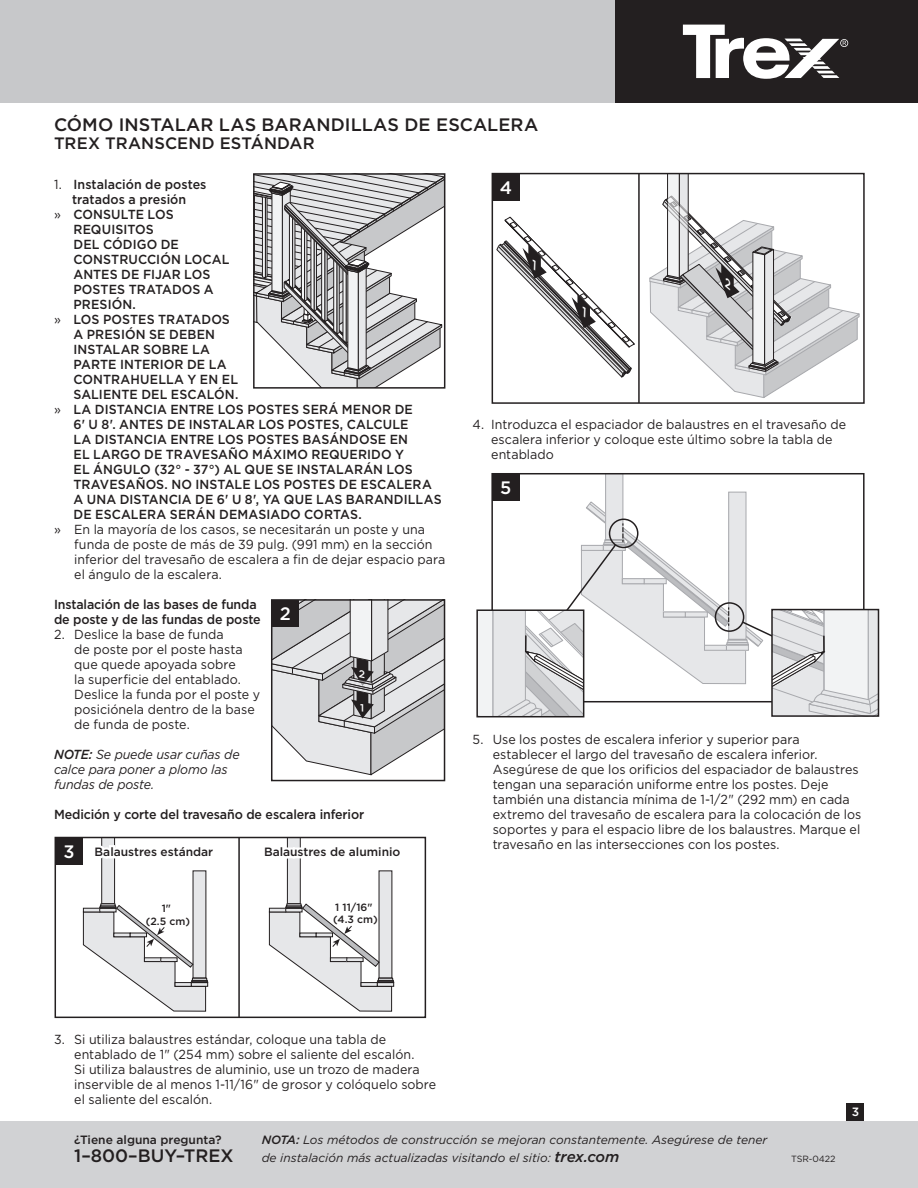
<style>
.page{position:relative;width:918px;height:1188px;background:#fff}
.page>*{position:absolute;margin:0;border:0;box-sizing:border-box;transform-origin:0 0}
.t1{font:500 18px "Gotham";color:#231f20}
.t2{font:500 18px "Gotham";color:#fff}
.t3{font:500 16.5px "Gotham";letter-spacing:.005em;color:#231f20}
.t4{font:13.2px/15px "Gotham";color:#231f20;scale:.95 1}
.t5{font:500 13.2px/15px "Gotham";letter-spacing:.005em;color:#231f20;scale:.95 1}
.t6{font:italic 13.2px/15px "Gotham";letter-spacing:-.01em;color:#231f20;scale:.95 1}
.t7{font:italic 12px "Gotham";color:#231f20}
.t8{font:500 12px "Gotham";color:#231f20}
.t9{font:500 12px "Gotham";color:#fff}
.t10{font:500 10.5px/12.6px "Gotham";color:#231f20;text-align:center}
.t11{font:9px "Gotham";letter-spacing:-.01em;color:#231f20}
.s1{font-weight:400}
.s2{font-weight:500}
.s3{font-weight:500;font-size:15px}
</style>
<div class="page">
<div style="left:0;top:0;width:918px;height:104px;background:#c7c8ca"></div>
<div style="left:615px;top:0;width:303px;height:104px;background:#231f20"></div>
<svg style="left:683px;top:25px;width:165px;height:54px"></svg>
<div style="left:847px;top:1103px;width:17px;height:19px;background:#231f20"></div>
<svg style="left:256px;top:176px;width:186px;height:210px"></svg>
<div style="left:253px;top:173px;width:192px;height:216px;border:2px solid #231f20"></div>
<div style="left:271px;top:599px;width:174px;height:182px;border:2px solid #231f20"></div>
<div style="left:287px;top:838px;width:13px;height:66px;background:#e6e7e9"></div>
<div style="left:287px;top:838px;width:14px;height:66px;border:1px solid #231f20"></div>
<div style="left:379px;top:871px;width:13px;height:107px;background:#e6e7e9"></div>
<div style="left:102px;top:838px;width:13px;height:66px;background:#e6e7e9"></div>
<div style="left:101px;top:837px;width:14px;height:67px;border:1px solid #231f20"></div>
<div style="left:193px;top:871px;width:13px;height:107px;background:#e6e7e9"></div>
<div style="left:55px;top:837px;width:371px;height:181px;border:2px solid #231f20"></div>
<hr style="left:238px;top:838px;width:2px;height:179px;background:#231f20">
<div style="left:55px;top:838px;width:28px;height:27px;background:#231f20"></div>
<svg style="left:101px;top:841px;width:106px;height:33px"></svg>
<svg style="left:286px;top:840px;width:107px;height:34px"></svg>
<svg style="left:82px;top:903px;width:126px;height:109px"></svg>
<svg style="left:268px;top:903px;width:126px;height:109px"></svg>
<div style="left:492px;top:173px;width:373px;height:231px;border:2px solid #231f20"></div>
<hr style="left:638px;top:174px;width:2px;height:229px;background:#231f20">
<div style="left:492px;top:174px;width:28px;height:27px;background:#231f20"></div>
<svg style="left:479px;top:474px;width:400px;height:243px"></svg>
<div style="left:476px;top:609px;width:108px;height:108px;border:2px solid #231f20"></div>
<div style="left:609px;top:519px;width:29px;height:29px;border:2px solid #231f20;border-radius:50%"></div>
<div style="left:0;top:1122px;width:918px;height:66px;background:#d1d2d4"></div>
<svg style="left:272px;top:600px;width:173px;height:176px;background:#c8c8ca"></svg>
<svg style="left:496px;top:216px;width:139px;height:162px"></svg>
<svg style="left:648px;top:174px;width:212px;height:224px"></svg>
<h1 class="t1" style="left:54px;top:113px;width:486px">CÓMO INSTALAR LAS BARANDILLAS DE ESCALERA</h1>
<p class="t3" style="left:54px;top:133px;width:262px">TREX TRANSCEND ESTÁNDAR</p>
<h1 class="t2" style="left:500px;top:176px;width:14px">4</h1>
<p class="t5" style="left:54px;top:177px;width:162px"><span class="s1">1.</span> Instalación de postes</p>
<p class="t5" style="left:72px;top:192px;width:122px">tratados a presión</p>
<p class="t5" style="left:54px;top:207px;width:127px"><span class="s1">»</span> CONSULTE LOS</p>
<p class="t5" style="left:74px;top:222px;width:86px">REQUISITOS</p>
<p class="t5" style="left:74px;top:237px;width:113px">DEL CÓDIGO DE</p>
<p class="t5" style="left:74px;top:252px;width:166px">CONSTRUCCIÓN LOCAL</p>
<p class="t5" style="left:74px;top:267px;width:146px">ANTES DE FIJAR LOS</p>
<p class="t5" style="left:74px;top:282px;width:149px">POSTES TRATADOS A</p>
<p class="t5" style="left:74px;top:297px;width:67px">PRESIÓN.</p>
<p class="t5" style="left:54px;top:312px;width:187px"><span class="s1">»</span> LOS POSTES TRATADOS</p>
<p class="t5" style="left:74px;top:327px;width:151px">A PRESIÓN SE DEBEN</p>
<p class="t5" style="left:74px;top:342px;width:145px">INSTALAR SOBRE LA</p>
<p class="t5" style="left:74px;top:357px;width:163px">PARTE INTERIOR DE LA</p>
<p class="t5" style="left:74px;top:372px;width:175px">CONTRAHUELLA Y EN EL</p>
<p class="t5" style="left:74px;top:387px;width:175px">SALIENTE DEL ESCALÓN.</p>
<p class="t5" style="left:54px;top:402px;width:379px"><span class="s1">»</span> LA DISTANCIA ENTRE LOS POSTES SERÁ MENOR DE</p>
<p class="t5" style="left:74px;top:417px;width:354px">6' U 8'. ANTES DE INSTALAR LOS POSTES, CALCULE</p>
<p class="t5" style="left:74px;top:432px;width:354px">LA DISTANCIA ENTRE LOS POSTES BASÁNDOSE EN</p>
<p class="t5" style="left:74px;top:447px;width:349px">EL LARGO DE TRAVESAÑO MÁXIMO REQUERIDO Y</p>
<p class="t5" style="left:74px;top:462px;width:359px">EL ÁNGULO (32° - 37°) AL QUE SE INSTALARÁN LOS</p>
<p class="t5" style="left:74px;top:477px;width:379px">TRAVESAÑOS. NO INSTALE LOS POSTES DE ESCALERA</p>
<p class="t5" style="left:74px;top:492px;width:389px">A UNA DISTANCIA DE 6' U 8', YA QUE LAS BARANDILLAS</p>
<p class="t5" style="left:74px;top:507px;width:305px">DE ESCALERA SERÁN DEMASIADO CORTAS.</p>
<p class="t4" style="left:74px;top:522px;width:392px;text-indent:-20px">» En la mayoría de los casos, se necesitarán un poste y una funda de poste de más de 39 pulg. (991 mm) en la sección inferior del travesaño de escalera a fin de dejar espacio para el ángulo de la escalera.</p>
<p class="t5" style="left:54px;top:597px;width:219px">Instalación de las bases de funda de poste y de las fundas de poste</p>
<p class="t4" style="left:74px;top:627px;width:197px;text-indent:-20px">2. Deslice la base de funda<br>de poste por el poste hasta que quede apoyada sobre<br>la superficie del entablado.<br>Deslice la funda por el poste y posiciónela dentro de la base de funda de poste.</p>
<p class="t6" style="left:54px;top:747px;width:197px"><span class="s2">NOTE:</span> Se puede usar cuñas de calce para poner a plomo las fundas de poste.</p>
<p class="t5" style="left:54px;top:807px;width:328px">Medición y corte del travesaño de escalera inferior</p>
<p class="t4" style="left:491px;top:417px;width:375px;text-indent:-19px">4. Introduzca el espaciador de balaustres en el travesaño de escalera inferior y coloque este último sobre la tabla de entablado</p>
<h1 class="t2" style="left:500px;top:476px;width:13px">5</h1>
<h1 class="t2" style="left:280px;top:603px;width:13px">2</h1>
<p class="t4" style="left:493px;top:732px;width:389px;text-indent:-20px">5. Use los postes de escalera inferior y superior para establecer el largo del travesaño de escalera inferior.<br>Asegúrese de que los orificios del espaciador de balaustres tengan una separación uniforme entre los postes. Deje también una distancia mínima de 1-1/2" (292 mm) en cada extremo del travesaño de escalera para la colocación de los soportes y para el espacio libre de los balaustres. Marque el travesaño en las intersecciones con los postes.</p>
<h1 class="t2" style="left:63px;top:839px;width:13px">3</h1>
<p class="t8" style="left:95px;top:844px;width:120px">Balaustres estándar</p>
<p class="t8" style="left:264px;top:844px;width:138px">Balaustres de aluminio</p>
<p class="t10" style="left:146px;top:902px;width:46px">1"<br>(2.5 cm)</p>
<p class="t10" style="left:333px;top:900px;width:46px;text-align:left">1 11/16" (4.3 cm)</p>
<p class="t4" style="left:74px;top:1032px;width:383px;text-indent:-20px">3. Si utiliza balaustres estándar, coloque una tabla de entablado de 1" (254 mm) sobre el saliente del escalón.<br>Si utiliza balaustres de aluminio, use un trozo de madera inservible de al menos 1-11/16" de grosor y colóquelo sobre el saliente del escalón.</p>
<p class="t8" style="left:74px;top:1131px;width:149px">¿Tiene alguna pregunta?</p>
<p class="t7" style="left:262px;top:1132px;width:507px"><span class="s2">NOTA:</span> Los métodos de construcción se mejoran constantemente. Asegúrese de tener</p>
<h1 class="t1" style="left:74px;top:1143px;width:161px">1–800–BUY–TREX</h1>
<p class="t7" style="left:262px;top:1150px;width:359px">de instalación más actualizadas visitando el sitio: <span class="s3">trex.com</span></p>
<p class="t11" style="left:791px;top:1153px;width:46px">TSR-0422</p>
<p class="t9" style="left:852px;top:1104px;width:9px">3</p>
</div>
